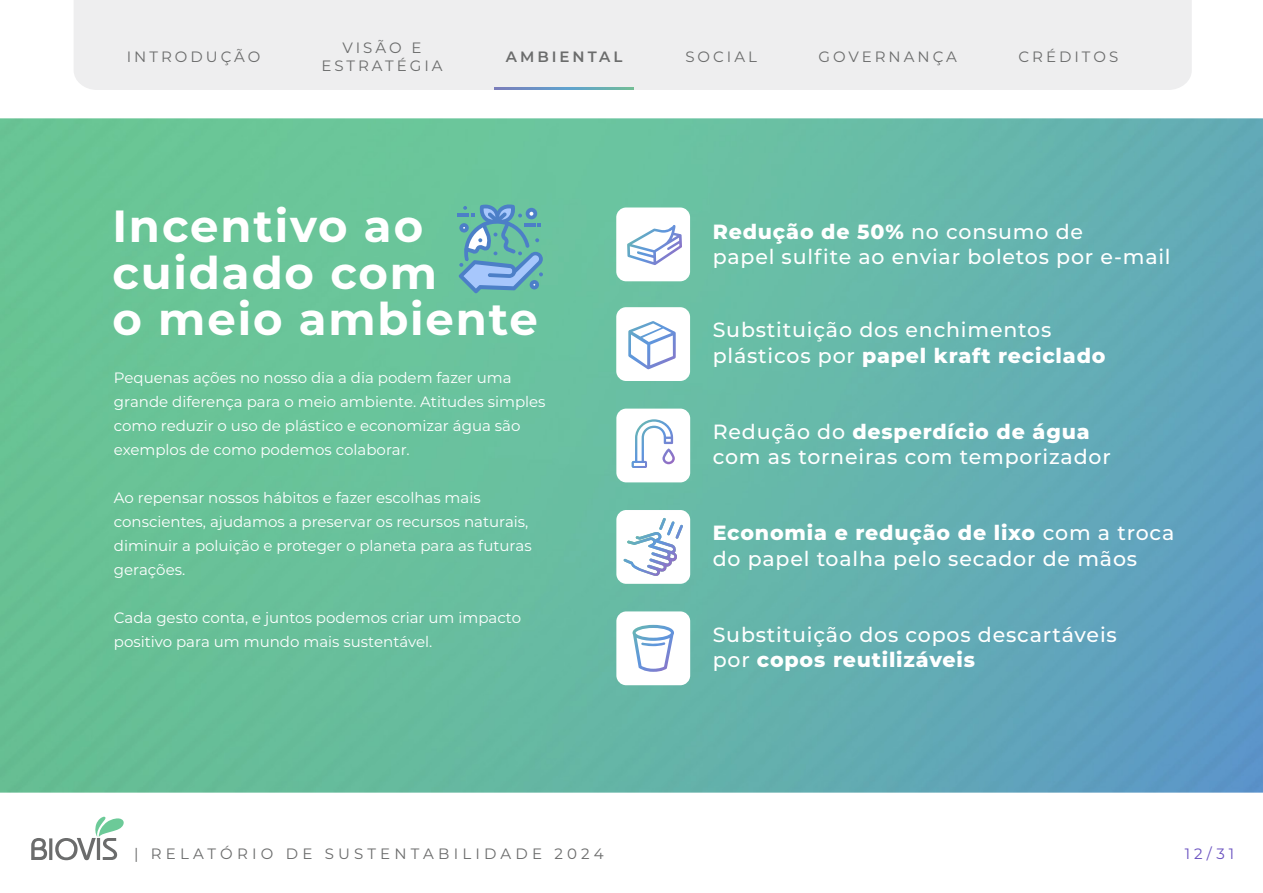
<style>
.page{position:relative;width:1263px;height:893px;background:#fff}
.page>*{position:absolute;margin:0;border:0;box-sizing:border-box;transform-origin:0 0}
.t1{font:700 45px/46.2px "Montserrat";letter-spacing:.04em;color:#fff}
.t2{font:500 20.55px/25.2px "Montserrat";letter-spacing:.04em;color:#fff}
.t3{font:15px/24px "Montserrat";color:#fff}
.t4{font:15px/18px "Montserrat";letter-spacing:.2em;color:#6b6c6c;text-align:center}
.t5{font:15px "Montserrat";letter-spacing:.28em;color:#6b6c6c}
.t6{font:600 15px "Montserrat";letter-spacing:.2em;color:#6b6c6c}
.t7{font:15px "Montserrat";color:#6a51c0}
.s1{font-weight:800}
</style>
<div class="page">
<svg style="left:31px;top:838px;width:16px;height:22px"></svg>
<svg style="left:55px;top:816px;width:69px;height:44px"></svg>
<hr style="left:49px;top:838px;width:3px;height:22px;background:#6b6c6c">
<div style="left:74px;top:0;width:1118px;height:90px;background:#eeeeef"></div>
<svg style="left:495px;top:87px;width:138px;height:3px"></svg>
<img style="left:0;top:118px;width:1263px;height:674px">
<div style="left:616px;top:510px;width:74px;height:74px;background:#fff;border-radius:10px"></div>
<div style="left:616px;top:611px;width:74px;height:74px;background:#fff;border-radius:10px"></div>
<div style="left:616px;top:207px;width:74px;height:74px;background:#fff;border-radius:10px"></div>
<div style="left:616px;top:409px;width:74px;height:73px;background:#fff;border-radius:10px"></div>
<svg style="left:632px;top:419px;width:43px;height:49px"></svg>
<svg style="left:623px;top:518px;width:60px;height:58px"></svg>
<div style="left:616px;top:307px;width:74px;height:74px;background:#fff;border-radius:10px"></div>
<svg style="left:628px;top:321px;width:48px;height:48px"></svg>
<svg style="left:632px;top:625px;width:42px;height:47px"></svg>
<svg style="left:627px;top:225px;width:55px;height:40px"></svg>
<svg style="left:457px;top:204px;width:86px;height:89px;background:#6eb0bb"></svg>
<p class="t4" style="left:127px;top:48px;width:135px">INTRODUÇÃO</p>
<p class="t4" style="left:321px;top:38px;width:123px">VISÃO E<br>ESTRATÉGIA</p>
<p class="t6" style="left:506px;top:46px;width:118px">AMBIENTAL</p>
<p class="t4" style="left:685px;top:47px;width:73px">SOCIAL</p>
<p class="t4" style="left:819px;top:47px;width:140px">GOVERNANÇA</p>
<p class="t4" style="left:1018px;top:47px;width:101px">CRÉDITOS</p>
<h1 class="t1" style="left:112px;top:201px;width:427px">Incentivo ao cuidado com<br>o meio ambiente</h1>
<p class="t3" style="left:114px;top:365px;width:433px">Pequenas ações no nosso dia a dia podem fazer uma grande diferença para o meio ambiente. Atitudes simples como reduzir o uso de plástico e economizar água são exemplos de como podemos colaborar.</p>
<p class="t3" style="left:114px;top:485px;width:419px">Ao repensar nossos hábitos e fazer escolhas mais conscientes, ajudamos a preservar os recursos naturais, diminuir a poluição e proteger o planeta para as futuras gerações.</p>
<p class="t3" style="left:114px;top:605px;width:409px">Cada gesto conta, e juntos podemos criar um impacto positivo para um mundo mais sustentável.</p>
<h2 class="t2" style="left:713px;top:218px;width:459px"><span class="s1">Redução de 50%</span> no consumo de<br>papel sulfite ao enviar boletos por e-mail</h2>
<h2 class="t2" style="left:713px;top:317px;width:394px">Substituição dos enchimentos plásticos por <span class="s1">papel kraft reciclado</span></h2>
<h2 class="t2" style="left:713px;top:418px;width:400px">Redução do <span class="s1">desperdício de água </span>com as torneiras com temporizador</h2>
<h2 class="t2" style="left:713px;top:520px;width:463px"><span class="s1">Economia e redução de lixo</span> com a troca do papel toalha pelo secador de mãos</h2>
<h2 class="t2" style="left:713px;top:621px;width:406px">Substituição dos copos descartáveis por <span class="s1">copos reutilizáveis</span></h2>
<p class="t5" style="left:134px;top:843px;width:471px">| RELATÓRIO DE SUSTENTABILIDADE 2024</p>
<p class="t7" style="left:1185px;top:844px;width:51px">12/31</p>
</div>
